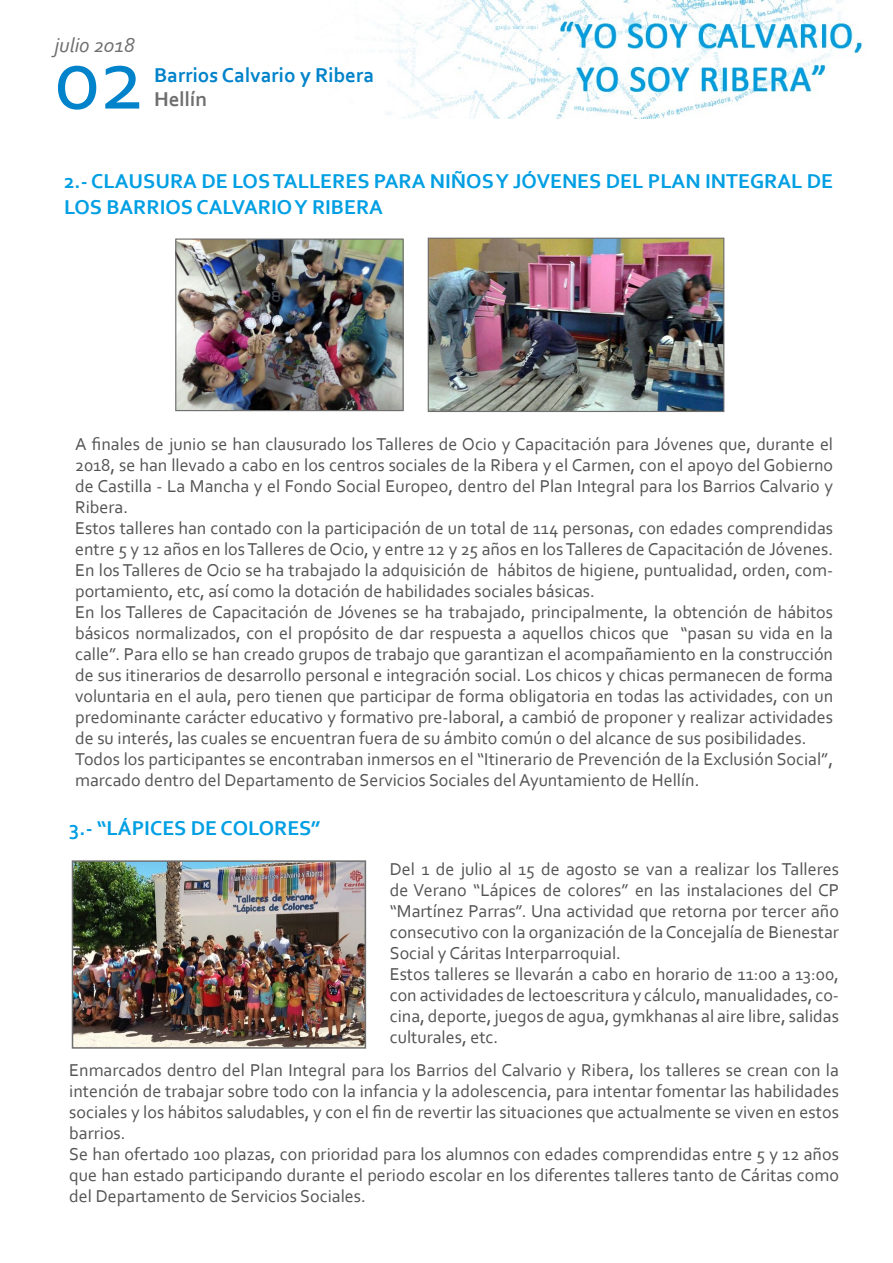
<style>
.page{position:relative;width:893px;height:1263px;background:#fff}
.page>*{position:absolute;margin:0;border:0;box-sizing:border-box;transform-origin:0 0}
.t1{font:90px "Corbel";color:#0083ca}
.t2{font:700 21px/25.2px "Corbel";color:#009fe3}
.t3{font:700 21px "Corbel";color:#0083ca}
.t4{font:italic 21px "Corbel";color:#706f6f}
.t5{font:700 21px "Corbel";color:#706f6f}
.t6{font:18px/21px "Corbel";color:#535353}
</style>
<div class="page">
<img style="left:387px;top:0;width:476px;height:118px">
<img style="left:430px;top:240px;width:292px;height:170px">
<div style="left:428px;top:238px;width:296px;height:174px;border:1px solid #706f6f"></div>
<img style="left:177px;top:240px;width:225px;height:169px">
<div style="left:175px;top:238px;width:229px;height:173px;border:1px solid #706f6f"></div>
<img style="left:75px;top:863px;width:288px;height:183px">
<div style="left:72px;top:860px;width:294px;height:189px;border:2px solid #706f6f"></div>
<p class="t4" style="left:55px;top:32px;width:82px">julio 2018</p>
<h1 class="t1" style="left:54px;top:23px;width:92px">02</h1>
<p class="t3" style="left:154px;top:62px;width:222px">Barrios Calvario y Ribera</p>
<p class="t5" style="left:154px;top:86px;width:54px">Hellín</p>
<p class="t2" style="left:64px;top:168px;width:770px">2.- CLAUSURA DE LOS TALLERES PARA NIÑOS Y JÓVENES DEL PLAN INTEGRAL DE<br>LOS BARRIOS CALVARIO Y RIBERA</p>
<p class="t6" style="left:75px;top:433px;width:759px">A finales de junio se han clausurado los Talleres de Ocio y Capacitación para Jóvenes que, durante el 2018, se han llevado a cabo en los centros sociales de la Ribera y el Carmen, con el apoyo del Gobierno de Castilla - La Mancha y el Fondo Social Europeo, dentro del Plan Integral para los Barrios Calvario y Ribera.<br>Estos talleres han contado con la participación de un total de 114 personas, con edades comprendidas entre 5 y 12 años en los Talleres de Ocio, y entre 12 y 25 años en los Talleres de Capacitación de Jóvenes.<br>En los Talleres de Ocio se ha trabajado la adquisición de hábitos de higiene, puntualidad, orden, com&shy;portamiento, etc, así como la dotación de habilidades sociales básicas.<br>En los Talleres de Capacitación de Jóvenes se ha trabajado, principalmente, la obtención de hábitos básicos normalizados, con el propósito de dar respuesta a aquellos chicos que “pasan su vida en la calle”. Para ello se han creado grupos de trabajo que garantizan el acompañamiento en la construcción de sus itinerarios de desarrollo personal e integración social. Los chicos y chicas permanecen de forma voluntaria en el aula, pero tienen que participar de forma obligatoria en todas las actividades, con un predominante carácter educativo y formativo pre-laboral, a cambió de proponer y realizar actividades de su interés, las cuales se encuentran fuera de su ámbito común o del alcance de sus posibilidades.<br>Todos los participantes se encontraban inmersos en el “Itinerario de Prevención de la Exclusión Social”, marcado dentro del Departamento de Servicios Sociales del Ayuntamiento de Hellín.</p>
<p class="t2" style="left:69px;top:815px;width:253px">3.- “LÁPICES DE COLORES”</p>
<p class="t6" style="left:390px;top:858px;width:451px">Del 1 de julio al 15 de agosto se van a realizar los Talleres de Verano “Lápices de colores” en las instalaciones del CP “Martínez Parras”. Una actividad que retorna por tercer año consecutivo con la organización de la Concejalía de Bienestar Social y Cáritas Interparroquial.<br>Estos talleres se llevarán a cabo en horario de 11:00 a 13:00, con actividades de lectoescritura y cálculo, manualidades, co&shy;cina, deporte, juegos de agua, gymkhanas al aire libre, salidas culturales, etc.</p>
<p class="t6" style="left:69px;top:1058px;width:771px">Enmarcados dentro del Plan Integral para los Barrios del Calvario y Ribera, los talleres se crean con la intención de trabajar sobre todo con la infancia y la adolescencia, para intentar fomentar las habilidades sociales y los hábitos saludables, y con el fin de revertir las situaciones que actualmente se viven en estos barrios.<br>Se han ofertado 100 plazas, con prioridad para los alumnos con edades comprendidas entre 5 y 12 años que han estado participando durante el periodo escolar en los diferentes talleres tanto de Cáritas como del Departamento de Servicios Sociales.</p>
</div>
